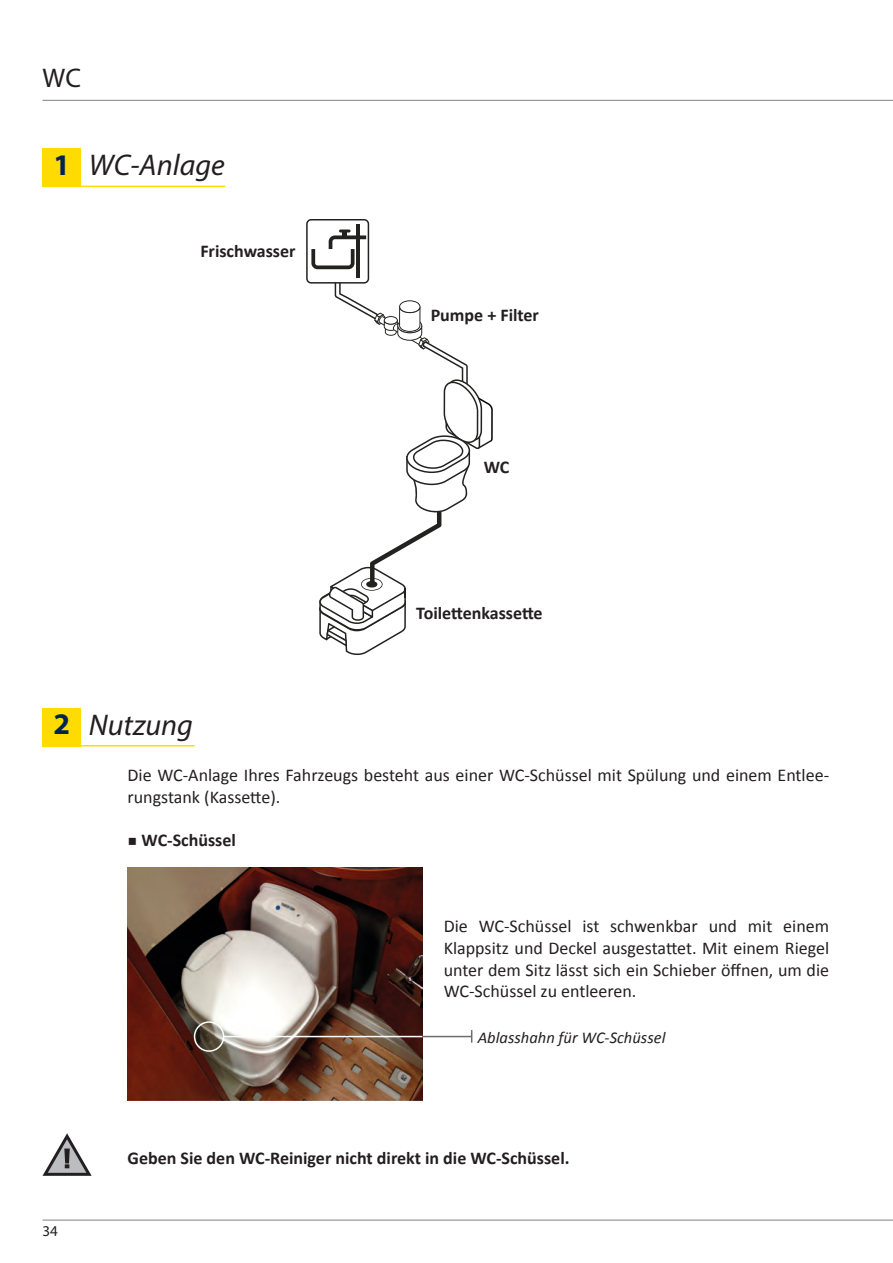
<style>
.page{position:relative;width:893px;height:1263px;background:#fff}
.page>*{position:absolute;margin:0;border:0;box-sizing:border-box;transform-origin:0 0}
.t1{font:italic 30px "Myriad Pro";color:#231f20}
.t2{font:700 30px "Myriad Pro";color:#002451}
.t3{font:27px "Myriad Pro";color:#231f20}
.t4{font:18px/21.6px "Calibri";color:#231f20}
.t5{font:700 18px "Calibri";color:#231f20}
.t6{font:italic 16.5px "Calibri";color:#231f20}
.t7{font:15px "Myriad Pro";color:#231f20}
</style>
<div class="page">
<hr style="left:43px;top:1220px;width:850px;height:1px;background:#808285">
<hr style="left:43px;top:100px;width:850px;height:1px;background:#808285">
<img style="left:128px;top:867px;width:294px;height:234px">
<svg style="left:43px;top:1133px;width:49px;height:43px"></svg>
<svg style="left:193px;top:1020px;width:231px;height:32px"></svg>
<hr style="left:422px;top:1036px;width:50px;height:1px;background:#6c6d70">
<svg style="left:471px;top:1030px;width:1px;height:13px"></svg>
<svg style="left:42px;top:148px;width:184px;height:40px"></svg>
<div style="left:43px;top:149px;width:38px;height:38px;background:#ffdc01"></div>
<svg style="left:306px;top:219px;width:187px;height:436px"></svg>
<svg style="left:42px;top:708px;width:153px;height:39px"></svg>
<div style="left:43px;top:708px;width:38px;height:38px;background:#ffdc01"></div>
<h2 class="t3" style="left:43px;top:61px;width:40px">WC</h2>
<p class="t2" style="left:53px;top:145px;width:18px">1</p>
<p class="t1" style="left:89px;top:147px;width:137px">WC-Anlage</p>
<p class="t5" style="left:200px;top:240px;width:97px">Frischwasser</p>
<p class="t2" style="left:53px;top:705px;width:18px">2</p>
<p class="t1" style="left:89px;top:706px;width:106px">Nutzung</p>
<p class="t5" style="left:431px;top:303px;width:110px">Pumpe + Filter</p>
<p class="t5" style="left:484px;top:455px;width:27px">WC</p>
<p class="t5" style="left:416px;top:602px;width:128px">Toilettenkassette</p>
<p class="t4" style="left:128px;top:764px;width:703px">Die WC-Anlage Ihres Fahrzeugs besteht aus einer WC-Schüssel mit Spülung und einem Entlee&shy;rungstank (Kassette).</p>
<p class="t5" style="left:128px;top:828px;width:110px">○ WC-Schüssel</p>
<p class="t4" style="left:444px;top:916px;width:387px;text-align:justify">Die WC-Schüssel ist schwenkbar und mit einem Klappsitz und Deckel ausgestattet. Mit einem Riegel unter dem Sitz lässt sich ein Schieber öffnen, um die WC-Schüssel zu entleeren.</p>
<p class="t6" style="left:478px;top:1026px;width:189px">Ablasshahn für WC-Schüssel</p>
<p class="t7" style="left:43px;top:1222px;width:17px">34</p>
<p class="t5" style="left:128px;top:1146px;width:444px">Geben Sie den WC-Reiniger nicht direkt in die WC-Schüssel.</p>
</div>
